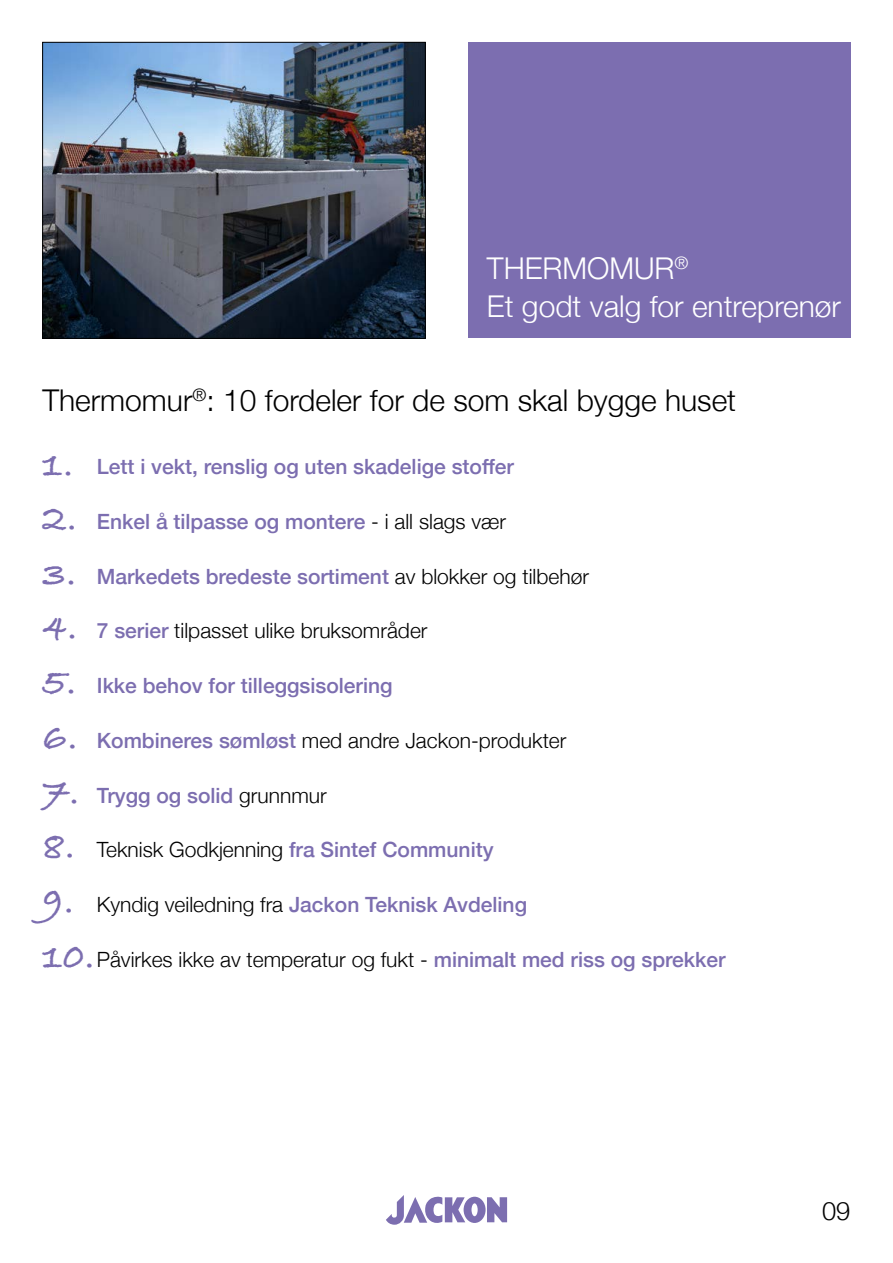
<style>
.page{position:relative;width:893px;height:1263px;background:#fff}
.page>*{position:absolute;margin:0;border:0;box-sizing:border-box;transform-origin:0 0}
.t1{font:700 39px/54.6px "Bradley Hand ITCTT";color:#7c6eb0}
.t2{font:300 30px "Helvetica Neue";color:#000}
.t3{font:300 30px/37.5px "Helvetica Neue";color:#fff}
.t4{font:300 25.5px "Helvetica Neue";color:#000}
.t5{font:500 21px "Helvetica Neue";color:#7c6eb0}
.t6{font:300 21px "Helvetica Neue";color:#000}
.s1{font-weight:300;color:#000}
.s2{font-weight:500;color:#7c6eb0}
</style>
<div class="page">
<img style="left:44px;top:44px;width:379px;height:293px">
<div style="left:42px;top:42px;width:383px;height:297px;border:1px solid #000"></div>
<div style="left:468px;top:43px;width:382px;height:295px;background:#7c6eb0"></div>
<svg style="left:386px;top:1195px;width:121px;height:30px"></svg>
<h2 class="t3" style="left:487px;top:248px;width:356px">THERMOMUR<sup>®<br></sup>Et godt valg for entreprenør</h2>
<h2 class="t2" style="left:42px;top:376px;width:695px">Thermomur<sup>®</sup>: 10 fordeler for de som skal bygge huset</h2>
<h1 class="t1" style="left:43px;top:435px;width:54px">1.<br>2.<br>3.<br>4.<br>5.<br>6.<br>7.<br>8.<br>9.<br>10.</h1>
<p class="t5" style="left:97px;top:450px;width:419px">Lett i vekt, renslig og uten skadelige stoffer</p>
<p class="t5" style="left:97px;top:504px;width:411px">Enkel å tilpasse og montere <span class="s1">- i all slags vær</span></p>
<p class="t5" style="left:97px;top:559px;width:494px">Markedets bredeste sortiment <span class="s1">av blokker og tilbehør</span></p>
<p class="t6" style="left:97px;top:614px;width:332px"><span class="s2">7 serier</span> tilpasset ulike bruksområder</p>
<p class="t5" style="left:97px;top:669px;width:297px">Ikke behov for tilleggsisolering</p>
<p class="t6" style="left:97px;top:723px;width:471px"><span class="s2">Kombineres sømløst</span> med andre Jackon-produkter</p>
<p class="t5" style="left:97px;top:778px;width:231px">Trygg og solid <span class="s1">grunnmur</span></p>
<p class="t6" style="left:97px;top:833px;width:398px">Teknisk Godkjenning <span class="s2">fra Sintef Community</span></p>
<p class="t5" style="left:97px;top:888px;width:432px"><span class="s1">Kyndig veiledning fra</span> Jackon Teknisk Avdeling</p>
<p class="t6" style="left:97px;top:942px;width:630px">Påvirkes ikke av temperatur og fukt - <span class="s2">minimalt med riss og sprekker</span></p>
<p class="t4" style="left:822px;top:1190px;width:30px">09</p>
</div>
